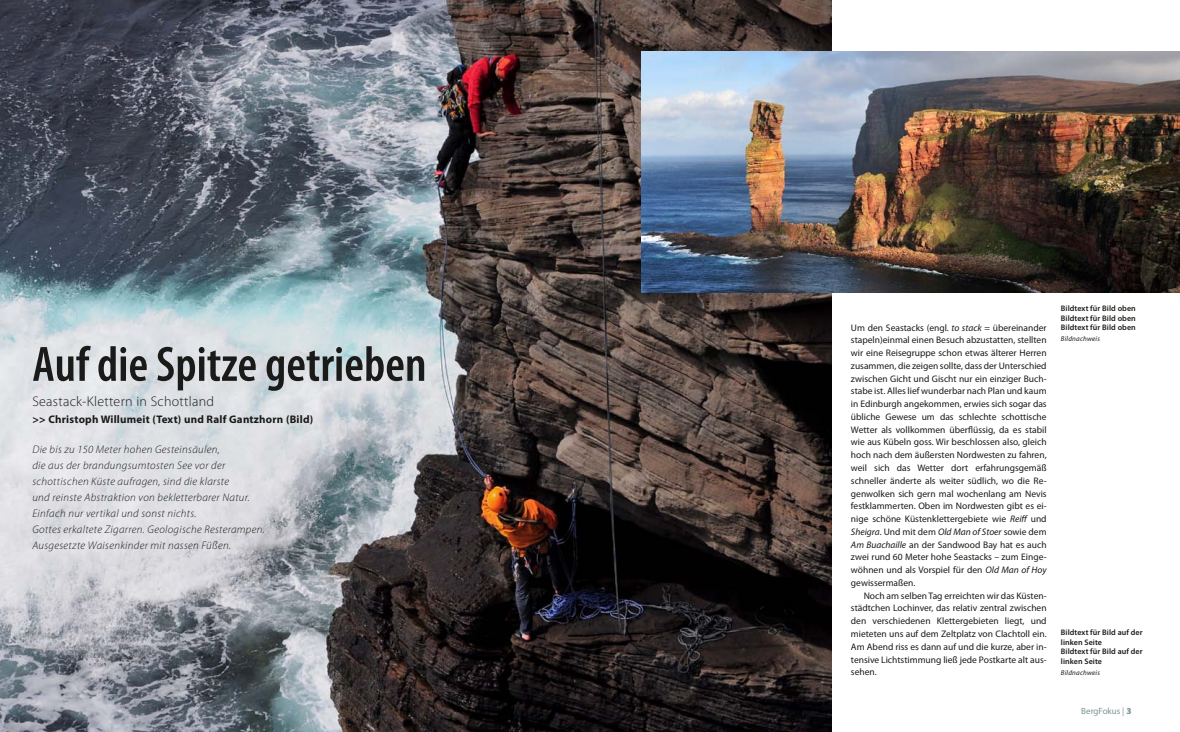
<style>
.page{position:relative;width:1180px;height:732px;background:#fff}
.page>*{position:absolute;margin:0;border:0;box-sizing:border-box;transform-origin:0 0}
.t1{font:600 condensed 50px "Myriad Pro";color:#1a1a18}
.t2{font:300 14px "Myriad Pro";letter-spacing:.02em;color:#1a1a18}
.t3{font:italic 300 11px/16px "Myriad Pro";letter-spacing:.03em;color:#1a1a18}
.t4{font:700 11px "Myriad Pro";letter-spacing:.02em;color:#1a1a18}
.t5{font:9.5px/12.8px "Myriad Pro";color:#1a1a18;text-align:justify}
.t6{font:9px "Myriad Pro";color:#7a9595}
.t7{font:600 8px/9.6px "Myriad Pro";letter-spacing:.01em;color:#1a1a18;text-align:justify}
.t8{font:italic 7px "Myriad Pro";letter-spacing:.03em;color:#1a1a18}
.s1{font-style:italic}
.s2{font-weight:900}
</style>
<div class="page">
<img style="left:0;top:0;width:831px;height:731px">
<img style="left:641px;top:51px;width:538px;height:241px">
<h1 class="t1" style="left:32px;top:337px;width:396px">Auf die Spitze getrieben</h1>
<h2 class="t2" style="left:32px;top:393px;width:183px">Seastack-Klettern in Schottland</h2>
<p class="t4" style="left:32px;top:413px;width:282px">&gt;&gt; Christoph Willumeit (Text) und Ralf Gantzhorn (Bild)</p>
<p class="t3" style="left:32px;top:441px;width:234px">Die bis zu 150 Meter hohen Gesteinsäulen,<br>die aus der brandungsumtosten See vor der schottischen Küste aufragen, sind die klarste<br>und reinste Abstraktion von bekletterbarer Natur.<br>Einfach nur vertikal und sonst nichts.<br>Gottes erkaltete Zigarren. Geologische Resterampen.<br>Ausgesetzte Waisenkinder mit nassen Füßen.</p>
<p class="t5" style="left:850px;top:321px;width:197px">Um den Seastacks (engl. <span class="s1">to stack</span> = übereinander stapeln)einmal einen Besuch abzustatten, stellten wir eine Reisegruppe schon etwas älterer Herren zusammen, die zeigen sollte, dass der Unterschied zwischen Gicht und Gischt nur ein einziger Buch&shy;stabe ist. Alles lief wunderbar nach Plan und kaum in Edinburgh angekommen, erwies sich sogar das übliche Gewese um das schlechte schottische Wetter als vollkommen überflüssig, da es stabil wie aus Kübeln goss. Wir beschlossen also, gleich hoch nach dem äußersten Nordwesten zu fahren, weil sich das Wetter dort erfahrungsgemäß schneller änderte als weiter südlich, wo die Re&shy;genwolken sich gern mal wochenlang am Nevis festklammerten. Oben im Nordwesten gibt es ei&shy;nige schöne Küstenklettergebiete wie <span class="s1">Reiff</span> und <span class="s1">Sheigra</span>. Und mit dem <span class="s1">Old Man of Stoer</span> sowie dem <span class="s1">Am Buachaille</span> an der Sandwood Bay hat es auch zwei rund 60 Meter hohe Seastacks – zum Einge&shy;wöhnen und als Vorspiel für den <span class="s1">Old Man of Hoy </span>gewissermaßen.</p>
<p class="t5" style="left:850px;top:589px;width:197px;text-indent:13px">Noch am selben Tag erreichten wir das Küsten&shy;städtchen Lochinver, das relativ zentral zwischen den verschiedenen Klettergebieten liegt, und mieteten uns auf dem Zeltplatz von Clachtoll ein.<br>Am Abend riss es dann auf und die kurze, aber in&shy;tensive Lichtstimmung ließ jede Postkarte alt aus&shy;sehen.</p>
<p class="t7" style="left:1060px;top:303px;width:76px">Bildtext für Bild oben Bildtext für Bild oben Bildtext für Bild oben</p>
<p class="t8" style="left:1060px;top:335px;width:41px">Bildnachweis</p>
<p class="t7" style="left:1060px;top:627px;width:83px;text-align:left">Bildtext für Bild auf der linken Seite<br>Bildtext für Bild auf der linken Seite</p>
<p class="t8" style="left:1060px;top:669px;width:41px">Bildnachweis</p>
<p class="t6" style="left:1081px;top:705px;width:52px">BergFokus | <span class="s2">3</span></p>
</div>
